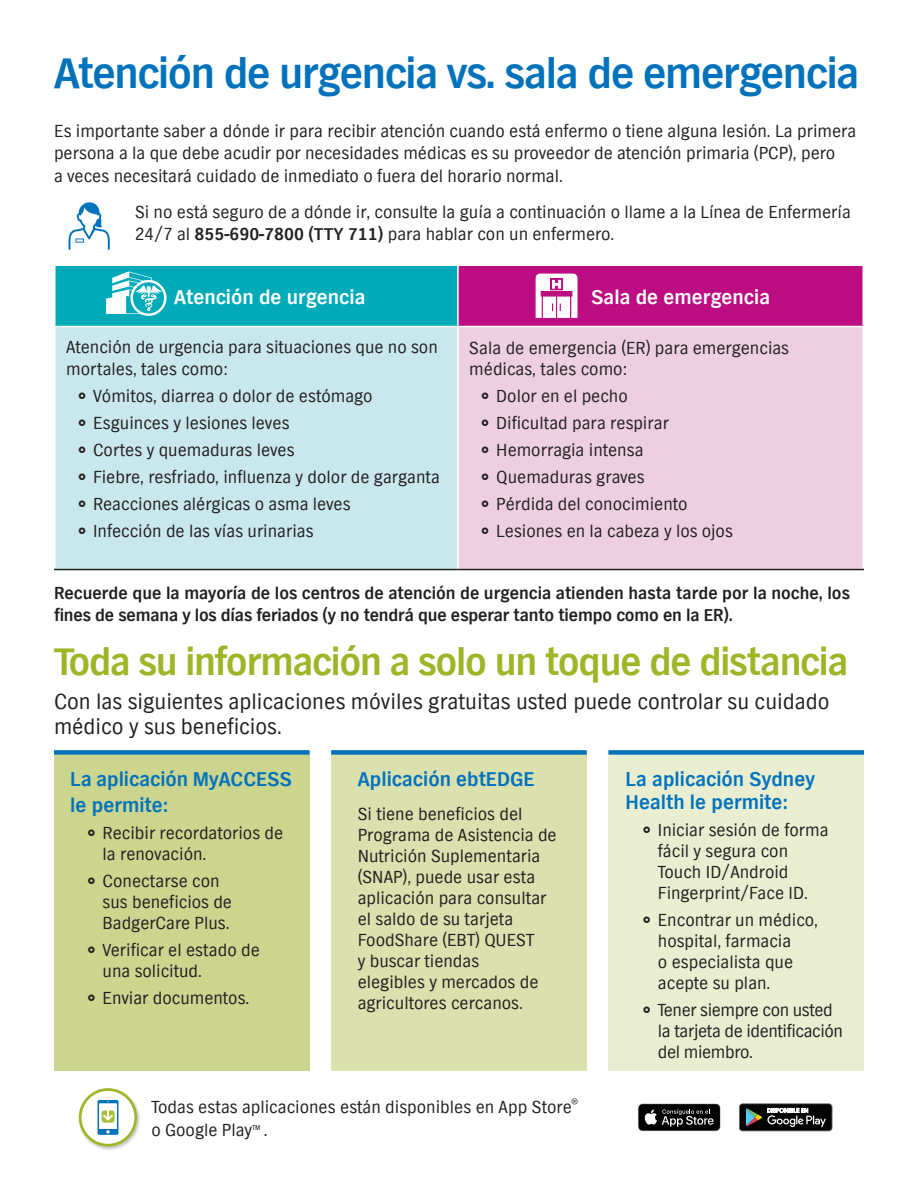
<style>
.page{position:relative;width:918px;height:1188px;background:#fff}
.page>*{position:absolute;margin:0;border:0;box-sizing:border-box;transform-origin:0 0}
.t1{font:700 45px "Cjqssm Fchkwr TV Nord EF";letter-spacing:-.03em;color:#0072bc}
.t2{font:700 40.5px "Cjqssm Fchkwr TV Nord EF";letter-spacing:-.03em;color:#a0b427}
.t3{font:22.5px/25.5px "Svthtg Hylnql TV Nord EF";color:#231f20}
.t4{font:700 21px/25.5px "Cjqssm Fchkwr TV Nord EF";color:#0072bc}
.t5{font:700 21px "Cjqssm Fchkwr TV Nord EF";color:#fff}
.t6{font:18px/21px "Svthtg Hylnql TV Nord EF";color:#231f20}
.t7{font:700 18px/21.6px "Cjqssm Fchkwr TV Nord EF";color:#231f20}
.t8{font:18px/21px "Snykfd Vpyxhc TV Nord EF";color:#231f20}
.t9{font:18px/21px "Svthtg Hylnql TV Nord EF";letter-spacing:-.02em;color:#231f20}
.t10{font:7.35px "Gnqljy Dpdpcn TV Nord EF";color:#231f20}
.s1{font-family:"Snykfd Vpyxhc TV Nord EF"}
.s2{font-family:"Cjqssm Fchkwr TV Nord EF";font-weight:700}
.s3{font-family:"Svthtg Hylnql TV Nord EF"}
.s4{font-family:"Sfqthx Qhxxks TV Nord EF"}
</style>
<div class="page">
<div style="left:55px;top:266px;width:403px;height:60px;background:#00aab8"></div>
<div style="left:458px;top:266px;width:405px;height:60px;background:#bc0d83"></div>
<div style="left:55px;top:326px;width:403px;height:244px;background:#c9e8ed"></div>
<div style="left:458px;top:326px;width:405px;height:244px;background:#edcfe1"></div>
<div style="left:54px;top:751px;width:256px;height:319px;background:#ccd58e"></div>
<div style="left:331px;top:751px;width:256px;height:319px;background:#dae0ae"></div>
<div style="left:608px;top:751px;width:256px;height:319px;background:#eaeed1"></div>
<svg style="left:69px;top:202px;width:41px;height:48px"></svg>
<svg style="left:76px;top:238px;width:8px;height:5px"></svg>
<svg style="left:536px;top:274px;width:42px;height:44px"></svg>
<div style="left:78px;top:1088px;width:63px;height:62px;background:#231f20;opacity:.25"></div>
<div style="left:80px;top:1090px;width:56px;height:55px;background:#fff;border-radius:50%"></div>
<svg style="left:98px;top:1100px;width:20px;height:35px"></svg>
<div style="left:79px;top:1088px;width:58px;height:59px;border:3px solid #a0b427;border-radius:50%"></div>
<div style="left:608px;top:750px;width:256px;height:5px;background:#0072bc"></div>
<div style="left:331px;top:750px;width:256px;height:5px;background:#0072bc"></div>
<div style="left:54px;top:750px;width:256px;height:5px;background:#0072bc"></div>
<hr style="left:862px;top:327px;width:2px;height:242px;background:#fff">
<hr style="left:862px;top:266px;width:2px;height:60px;background:#fff">
<hr style="left:457px;top:327px;width:2px;height:242px;background:#fff">
<hr style="left:457px;top:266px;width:2px;height:60px;background:#fff">
<hr style="left:54px;top:327px;width:2px;height:242px;background:#fff">
<hr style="left:54px;top:266px;width:2px;height:60px;background:#fff">
<hr style="left:54px;top:326px;width:404px;height:1px;background:#fff">
<hr style="left:458px;top:326px;width:406px;height:1px;background:#fff">
<hr style="left:54px;top:569px;width:404px;height:1px;background:#231f20">
<hr style="left:458px;top:569px;width:406px;height:1px;background:#231f20">
<svg style="left:106px;top:271px;width:60px;height:45px"></svg>
<svg style="left:638px;top:1104px;width:83px;height:27px;background:#303030"></svg>
<svg style="left:739px;top:1104px;width:93px;height:27px;background:#363937"></svg>
<h2 class="t1" style="left:54px;top:47px;width:807px">Atención de urgencia vs. sala de emergencia</h2>
<p class="t6" style="left:54px;top:120px;width:804px;line-height:22.5px">Es importante saber a dónde ir para recibir atención cuando está enfermo o tiene alguna lesión. La primera <span class="s1">persona a la que debe acudir por necesidades médicas es su proveedor de atención primaria (PCP), pero<br></span>a veces necesitará cuidado de inmediato o fuera del horario normal.</p>
<p class="t6" style="left:135px;top:201px;width:717px;line-height:22.5px">Si no está seguro de a dónde ir, consulte la guía a continuación o llame a la Línea de Enfermería<br>24/7 al <span class="s2">855-690-7800 (TTY 711)</span> para hablar con un enfermero.</p>
<h3 class="t5" style="left:174px;top:285px;width:193px">Atención de urgencia</h3>
<h3 class="t5" style="left:592px;top:285px;width:180px">Sala de emergencia</h3>
<p class="t6" style="left:66px;top:338px;width:373px">Atención de urgencia para situaciones que no son mortales, tales como:</p>
<p class="t6" style="left:93px;top:386px;width:281px">Vómitos, diarrea o dolor de estómago</p>
<p class="t6" style="left:93px;top:413px;width:198px">Esguinces y lesiones leves</p>
<p class="t6" style="left:93px;top:440px;width:203px">Cortes y quemaduras leves</p>
<p class="t6" style="left:93px;top:467px;width:348px">Fiebre, resfriado, influenza y dolor de garganta</p>
<p class="t8" style="left:93px;top:494px;width:259px">Reacciones alérgicas o asma leves</p>
<p class="t6" style="left:93px;top:521px;width:222px">Infección de las vías urinarias</p>
<p class="t8" style="left:469px;top:338px;width:321px">Sala de emergencia (ER) para emergencias <span class="s3">médicas, tales como:</span></p>
<p class="t6" style="left:496px;top:386px;width:133px">Dolor en el pecho</p>
<p class="t6" style="left:496px;top:413px;width:174px">Dificultad para respirar</p>
<p class="t6" style="left:496px;top:440px;width:149px">Hemorragia intensa</p>
<p class="t6" style="left:496px;top:467px;width:150px">Quemaduras graves</p>
<p class="t6" style="left:496px;top:494px;width:193px">Pérdida del conocimiento</p>
<p class="t6" style="left:496px;top:521px;width:238px">Lesiones en la cabeza y los ojos</p>
<p class="t7" style="left:54px;top:583px;width:797px">Recuerde que la mayoría de los centros de atención de urgencia atienden hasta tarde por la noche, los <span class="s4">fines de semana y los días feriados (y no tendrá que esperar tanto tiempo como en la ER).</span></p>
<h2 class="t2" style="left:54px;top:639px;width:796px">Toda su información a solo un toque de distancia</h2>
<p class="t3" style="left:54px;top:689px;width:777px">Con las siguientes aplicaciones móviles gratuitas usted puede controlar su cuidado médico y sus beneficios.</p>
<h3 class="t4" style="left:70px;top:767px;width:223px">La aplicación MyACCESS le permite:</h3>
<p class="t8" style="left:103px;top:823px;width:182px">Recibir recordatorios de <span class="s3">la renovación.</span></p>
<p class="t6" style="left:103px;top:871px;width:131px">Conectarse con sus beneficios de<br><span class="s1">BadgerCare Plus.</span></p>
<p class="t6" style="left:103px;top:940px;width:159px">Verificar el estado de una solicitud.</p>
<p class="t6" style="left:103px;top:988px;width:148px">Enviar documentos.</p>
<h3 class="t4" style="left:358px;top:767px;width:178px">Aplicación ebtEDGE</h3>
<p class="t6" style="left:358px;top:804px;width:201px">Si tiene beneficios del<br>Programa de Asistencia de<br>Nutrición Suplementaria <span class="s1">(SNAP), puede usar esta </span>aplicación para consultar el saldo de su tarjeta<br><span class="s1">FoodShare (EBT) QUEST<br></span>y buscar tiendas<br>elegibles y mercados de agricultores cercanos.</p>
<h3 class="t4" style="left:626px;top:768px;width:191px;line-height:22.5px">La aplicación Sydney<br>Health le permite:</h3>
<p class="t6" style="left:658px;top:820px;width:172px">Iniciar sesión de forma fácil y segura con<br>Touch ID/Android<br>Fingerprint/Face ID.</p>
<p class="t6" style="left:658px;top:910px;width:162px">Encontrar un médico, hospital, farmacia<br>o especialista que acepte su plan.</p>
<p class="t9" style="left:658px;top:1000px;width:187px">Tener siempre con usted la tarjeta de identificación del miembro.</p>
<p class="t6" style="left:152px;top:1097px;width:428px;line-height:22.5px">Todas estas aplicaciones están disponibles en App Store<sup>® </sup>o Google Play</p>
<p class="t10" style="left:252px;top:1123px;width:10px">TM</p>
<p class="t6" style="left:264px;top:1120px;width:5px">.</p>
</div>
